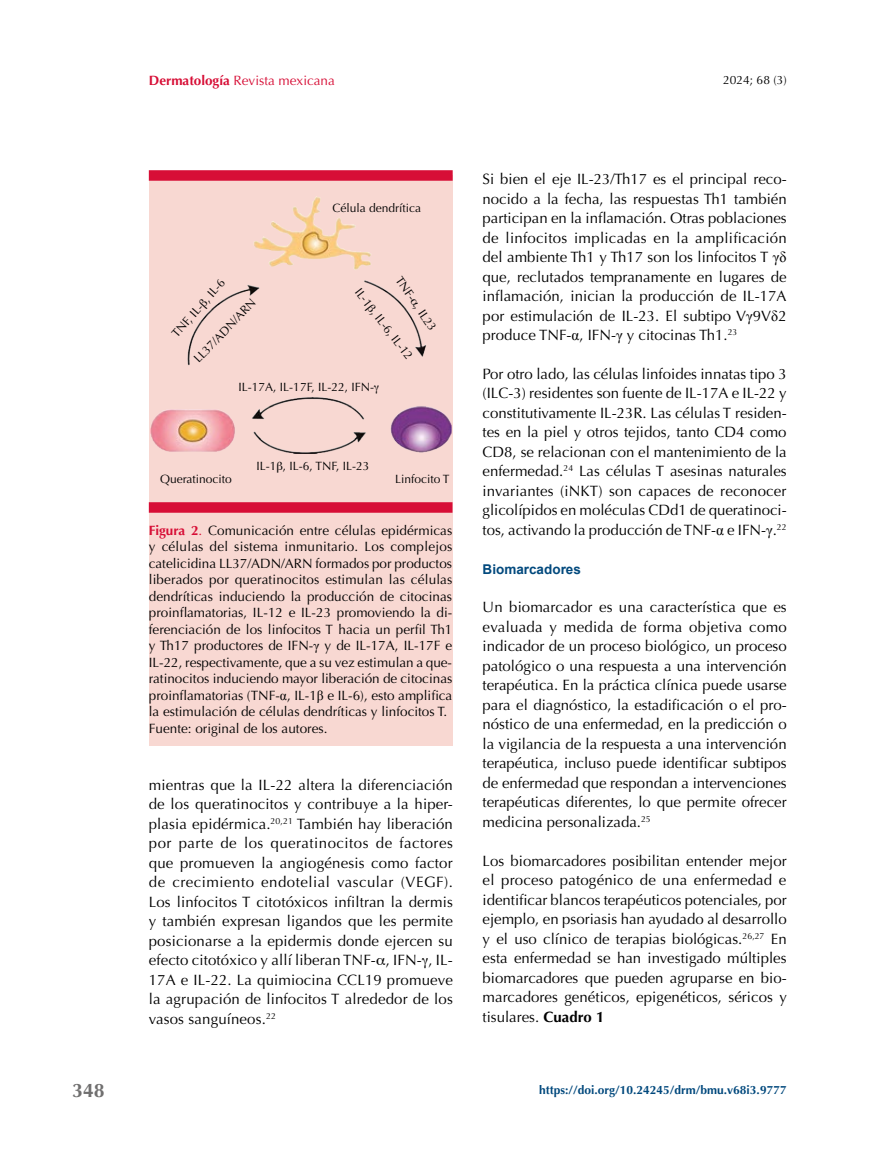
<style>
.page{position:relative;width:893px;height:1149px;background:#fff}
.page>*{position:absolute;margin:0;border:0;box-sizing:border-box;transform-origin:0 0}
.t1{font:700 19.5px "Optima";color:#706f6f}
.t2{font:15px/19.5px "Optima";color:#000;text-align:justify}
.t3{font:13.5px/16.5px "Optima";color:#000}
.t4{font:13.5px "Optima";color:#d70e36}
.t5{font:700 13.5px "Arial";color:#02497d}
.t6{font:12px "Optima";color:#000}
.t7{font:700 12px "Optima";color:#02497d}
.s1{font-weight:700}
.s2{font-weight:700;color:#d70e36}
.s3{color:#d70e36}
.s4{font-family:"Times New Roman"}
</style>
<div class="page">
<div style="left:149px;top:175px;width:304px;height:571px;background:#f8d8d2"></div>
<div style="left:149px;top:502px;width:303px;height:10px;background:#d70e36"></div>
<div style="left:149px;top:170px;width:304px;height:11px;background:#d70e36"></div>
<img style="left:150px;top:196px;width:302px;height:258px">
<svg style="left:374px;top:386px;width:5px;height:8px"></svg>
<svg style="left:410px;top:298px;width:8px;height:9px"></svg>
<svg style="left:365px;top:303px;width:12px;height:11px"></svg>
<svg style="left:198px;top:297px;width:12px;height:12px"></svg>
<h1 class="t1" style="left:72px;top:1079px;width:34px">348</h1>
<p class="t4" style="left:149px;top:73px;width:188px"><span class="s1">Dermatología</span> Revista mexicana</p>
<p class="t6" style="left:723px;top:73px;width:65px">2024; 68 (3)</p>
<p class="t6" style="left:169px;top:331px;width:75px;rotate:-49deg">TNF, IL- , IL-6</p>
<p class="t6" style="left:191px;top:355px;width:85px;rotate:-46deg">LL37/ADN/ARN</p>
<p class="t6" style="left:332px;top:200px;width:90px">Célula dendrítica</p>
<p class="t6" style="left:404px;top:273px;width:64px;rotate:56deg">TNF- , IL23</p>
<p class="t6" style="left:363px;top:285px;width:88px;rotate:52deg">IL-1 , IL-6, IL-12</p>
<p class="t6" style="left:239px;top:380px;width:137px">IL-17A, IL-17F, IL-22, IFN-</p>
<p class="t6" style="left:256px;top:459px;width:115px">IL-1 , IL-6, TNF, IL-23</p>
<p class="t6" style="left:160px;top:472px;width:73px">Queratinocito</p>
<p class="t6" style="left:395px;top:472px;width:56px">Linfocito T</p>
<p class="t3" style="left:149px;top:522px;width:305px"><span class="s2">Figura 2</span><span class="s3">.</span> Comunicación entre células epidérmicas y células del sistema inmunitario. Los complejos catelicidina LL37/ADN/ARN formados por productos liberados por queratinocitos estimulan las células dendríticas induciendo la producción de citocinas proinflamatorias, IL-12 e IL-23 promoviendo la di&shy;ferenciación de los linfocitos T hacia un perfil Th1 y Th17 productores de IFN-<span class="s4">γ</span> y de IL-17A, IL-17F e IL-22, respectivamente, que a su vez estimulan a que&shy;ratinocitos induciendo mayor liberación de citocinas proinflamatorias (TNF-<span class="s4">α</span>, IL-1<span class="s4">β</span> e IL-6), esto amplifica la estimulación de células dendríticas y linfocitos T.<br>Fuente: original de los autores.</p>
<p class="t2" style="left:149px;top:774px;width:306px">mientras que la IL-22 altera la diferenciación de los queratinocitos y contribuye a la hiper&shy;plasia epidérmica.<sup>20,21</sup> También hay liberación por parte de los queratinocitos de factores que promueven la angiogénesis como factor de crecimiento endotelial vascular (VEGF).<br>Los linfocitos T citotóxicos infiltran la dermis y también expresan ligandos que les permite posicionarse a la epidermis donde ejercen su efecto citotóxico y allí liberan TNF- , IFN- , IL-17A e IL-22. La quimiocina CCL19 promueve la agrupación de linfocitos T alrededor de los vasos sanguíneos.<sup>22</sup></p>
<p class="t2" style="left:483px;top:169px;width:306px">Si bien el eje IL-23/Th17 es el principal reco&shy;nocido a la fecha, las respuestas Th1 también participan en la inflamación. Otras poblaciones de linfocitos implicadas en la amplificación del ambiente Th1 y Th17 son los linfocitos T <span class="s4">γδ </span>que, reclutados tempranamente en lugares de inflamación, inician la producción de IL-17A por estimulación de IL-23. El subtipo V<span class="s4">γ</span>9V<span class="s4">δ</span>2 produce TNF-<span class="s4">α</span>, IFN-<span class="s4">γ</span> y citocinas Th1.<sup>23</sup></p>
<p class="t2" style="left:483px;top:364px;width:306px">Por otro lado, las células linfoides innatas tipo 3 (ILC-3) residentes son fuente de IL-17A e IL-22 y constitutivamente IL-23R. Las células T residen&shy;tes en la piel y otros tejidos, tanto CD4 como CD8, se relacionan con el mantenimiento de la enfermedad.<sup>24</sup> Las células T asesinas naturales invariantes (iNKT) son capaces de reconocer glicolípidos en moléculas CDd1 de queratinoci&shy;tos, activando la producción de TNF-<span class="s4">α</span> e IFN-<span class="s4">γ</span>.<sup>22</sup></p>
<p class="t5" style="left:483px;top:559px;width:100px">Biomarcadores</p>
<p class="t2" style="left:483px;top:597px;width:306px">Un biomarcador es una característica que es evaluada y medida de forma objetiva como indicador de un proceso biológico, un proceso patológico o una respuesta a una intervención terapéutica. En la práctica clínica puede usarse para el diagnóstico, la estadificación o el pro&shy;nóstico de una enfermedad, en la predicción o la vigilancia de la respuesta a una intervención terapéutica, incluso puede identificar subtipos de enfermedad que respondan a intervenciones terapéuticas diferentes, lo que permite ofrecer medicina personalizada.<sup>25</sup></p>
<p class="t2" style="left:483px;top:850px;width:306px">Los biomarcadores posibilitan entender mejor el proceso patogénico de una enfermedad e identificar blancos terapéuticos potenciales, por ejemplo, en psoriasis han ayudado al desarrollo y el uso clínico de terapias biológicas.<sup>26,27</sup> En esta enfermedad se han investigado múltiples biomarcadores que pueden agruparse en bio&shy;marcadores genéticos, epigenéticos, séricos y tisulares. <span class="s1">Cuadro 1</span></p>
<p class="t7" style="left:539px;top:1082px;width:249px">https://doi.org/10.24245/drm/bmu.v68i3.9777</p>
</div>
